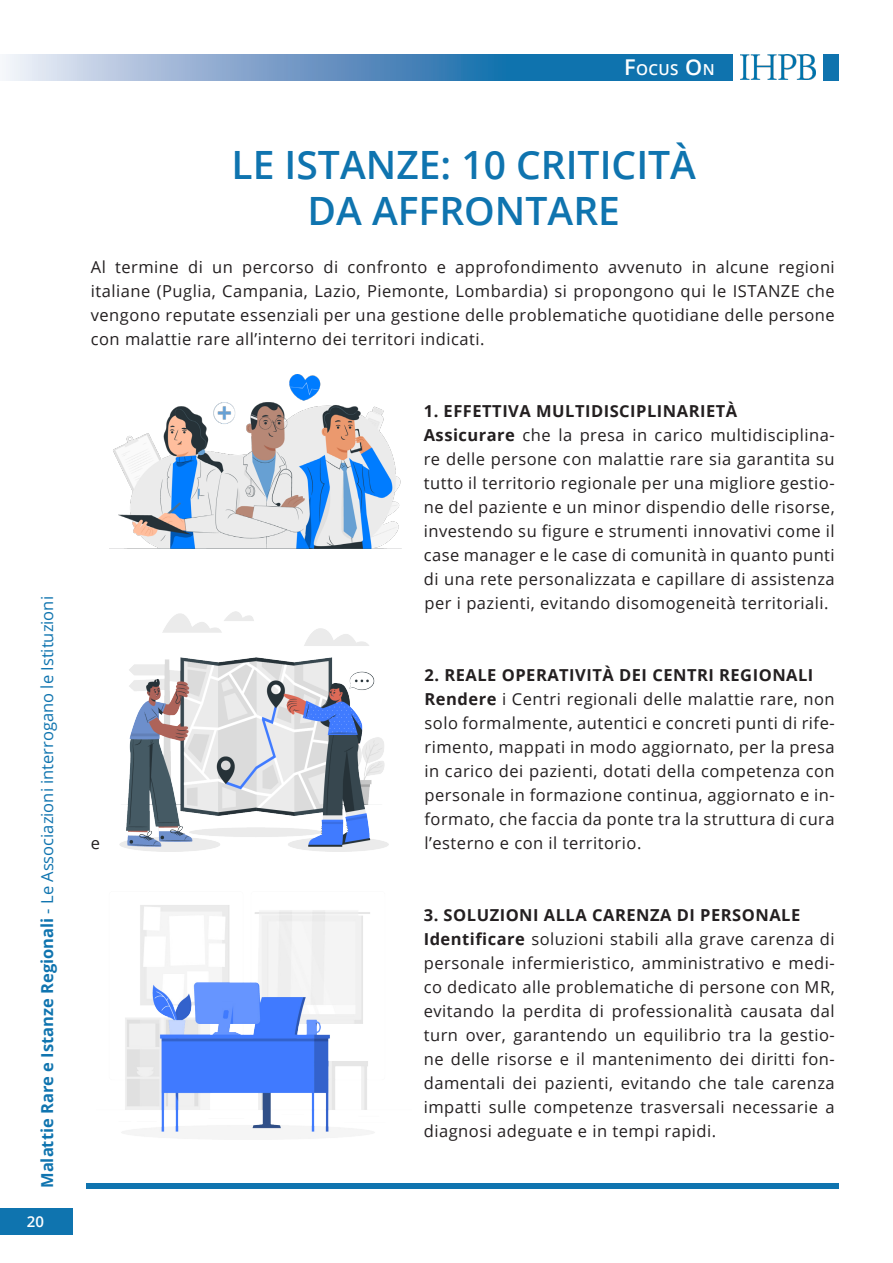
<style>
.page{position:relative;width:893px;height:1263px;background:#fff}
.page>*{position:absolute;margin:0;border:0;box-sizing:border-box;transform-origin:0 0}
.Titolo_editoriale{font:600 39px "Open Sans";color:#0f74af}
.colonne{font:16.5px/24px "Open Sans";letter-spacing:.03em;color:#231f20;text-align:justify}
.colonne-2{font:700 16.5px "Open Sans";letter-spacing:.03em;color:#231f20}
.t1{font:16.5px "Open Sans";color:#0f74af}
.t2{font:600 15.15px "Open Sans";color:#fff}
.t3{font:600 15px "Open Sans";color:#fff}
.s1{font-weight:700}
.s2{font-size:21.75px}
</style>
<div class="page">
<svg style="left:4px;top:54px;width:835px;height:26px;background:#5d96c3"></svg>
<svg style="left:734px;top:54px;width:89px;height:26px"></svg>
<div style="left:86px;top:1183px;width:752px;height:6px;background:#0f74af"></div>
<div style="left:0;top:1209px;width:72px;height:26px;background:#0f74af"></div>
<img style="left:741px;top:55px;width:74px;height:24px">
<img style="left:110px;top:374px;width:292px;height:175px">
<img style="left:119px;top:611px;width:269px;height:240px">
<img style="left:121px;top:905px;width:254px;height:234px">
<p class="t1" style="left:36px;top:1188px;width:593px;rotate:-90deg"><span class="s1">Malattie Rare e Istanze Regionali</span> - Le Associazioni interrogano le Istituzioni</p>
<p class="t3" style="left:27px;top:1211px;width:19px">20</p>
<p class="t2" style="left:624px;top:59px;width:92px"><span class="s2">F</span>OCUS <span class="s2">O</span> N</p>
<p class="Titolo_editoriale" style="left:232px;top:138px;width:466px">LE ISTANZE: 10 CRITICITÀ</p>
<p class="Titolo_editoriale" style="left:308px;top:185px;width:314px">DA AFFRONTARE</p>
<p class="colonne" style="left:91px;top:254px;width:745px">Al termine di un percorso di confronto e approfondimento avvenuto in alcune regioni italiane (Puglia, Campania, Lazio, Piemonte, Lombardia) si propongono qui le ISTANZE che vengono reputate essenziali per una gestione delle problematiche quotidiane delle persone con malattie rare all’interno dei territori indicati.</p>
<p class="colonne-2" style="left:424px;top:399px;width:315px">1. EFFETTIVA MULTIDISCIPLINARIETÀ</p>
<p class="colonne" style="left:424px;top:422px;width:413px"><span class="s1">Assicurare</span> che la presa in carico multidisciplina&shy;re delle persone con malattie rare sia garantita su tutto il territorio regionale per una migliore gestio&shy;ne del paziente e un minor dispendio delle risorse, investendo su figure e strumenti innovativi come il case manager e le case di comunità in quanto punti di una rete personalizzata e capillare di assistenza per i pazienti, evitando disomogeneità territoriali.</p>
<p class="colonne-2" style="left:424px;top:663px;width:390px">2. REALE OPERATIVITÀ DEI CENTRI REGIONALI</p>
<p class="colonne" style="left:424px;top:686px;width:412px"><span class="s1">Rendere</span> i Centri regionali delle malattie rare, non solo formalmente, autentici e concreti punti di rife&shy;rimento, mappati in modo aggiornato, per la presa in carico dei pazienti, dotati della competenza con personale in formazione continua, aggiornato e in&shy;formato, che faccia da ponte tra la struttura di cura</p>
<p class="colonne" style="left:91px;top:830px;width:11px">e</p>
<p class="colonne" style="left:424px;top:830px;width:218px">l’esterno e con il territorio.</p>
<p class="colonne-2" style="left:424px;top:903px;width:378px">3. SOLUZIONI ALLA CARENZA DI PERSONALE</p>
<p class="colonne" style="left:424px;top:926px;width:412px"><span class="s1">Identificare</span> soluzioni stabili alla grave carenza di personale infermieristico, amministrativo e medi&shy;co dedicato alle problematiche di persone con MR, evitando la perdita di professionalità causata dal turn over, garantendo un equilibrio tra la gestio&shy;ne delle risorse e il mantenimento dei diritti fon&shy;damentali dei pazienti, evitando che tale carenza impatti sulle competenze trasversali necessarie a diagnosi adeguate e in tempi rapidi.</p>
</div>
